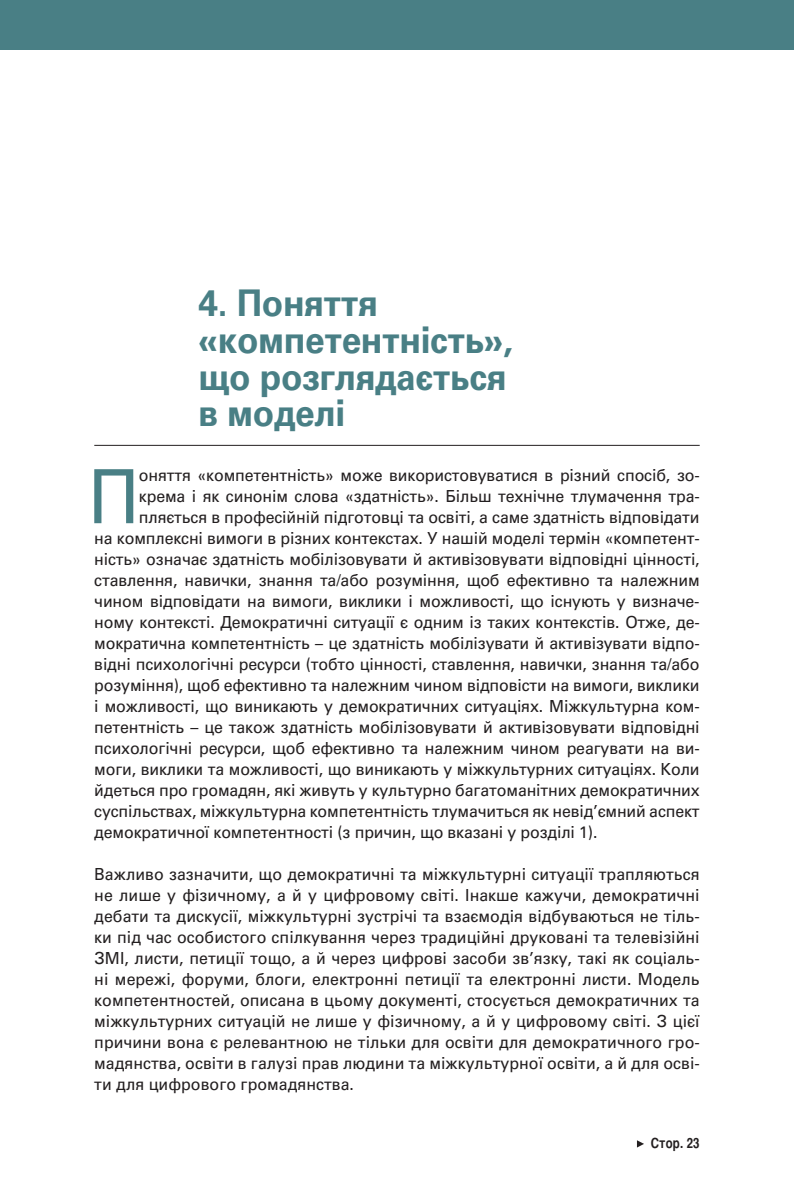
<style>
.page{position:relative;width:794px;height:1191px;background:#fff}
.page>*{position:absolute;margin:0;border:0;box-sizing:border-box;transform-origin:0 0}
.t1{font:74.73px "Univers Cyr";color:#497f85;scale:.96 1}
.t2{font:700 36.75px/36.8px "Univers Cyr";letter-spacing:-.01em;color:#497f85;scale:.96 1}
.t3{font:16.62px/21px "Univers Cyr";letter-spacing:-.01em;color:#231f20;text-align:justify;scale:.96 1}
.t4{font:700 14px "Bastion";letter-spacing:.01em;color:#231f20}
</style>
<div class="page">
<svg style="left:637px;top:1140px;width:7px;height:7px"></svg>
<div style="left:0;top:0;width:794px;height:50px;background:#497f85"></div>
<hr style="left:94px;top:445px;width:605px;height:1px;background:#231f20">
<h2 class="t2" style="left:198px;top:284px;width:329px">4. Поняття «компетентність», що розглядається в моделі</h2>
<h1 class="t1" style="left:88px;top:453px;width:56px">П</h1>
<p class="t3" style="left:139px;top:464px;width:585px">оняття «компетентність» може використовуватися в різний спосіб, зо-</p>
<p class="t3" style="left:139px;top:485px;width:585px">крема і як синонім слова «здатність». Більш технічне тлумачення тра-</p>
<p class="t3" style="left:139px;top:506px;width:585px">пляється в професійній підготовці та освіті, а саме здатність відповідати</p>
<p class="t3" style="left:94px;top:527px;width:632px">на комплексні вимоги в різних контекстах. У нашій моделі термін «компетент-</p>
<p class="t3" style="left:94px;top:548px;width:632px">ність» означає здатність мобілізовувати й активізовувати відповідні цінності,</p>
<p class="t3" style="left:94px;top:569px;width:632px">ставлення, навички, знання та/або розуміння, щоб ефективно та належним</p>
<p class="t3" style="left:94px;top:590px;width:632px">чином відповідати на вимоги, виклики і можливості, що існують у визначе-</p>
<p class="t3" style="left:94px;top:611px;width:632px">ному контексті. Демократичні ситуації є одним із таких контекстів. Отже, де-</p>
<p class="t3" style="left:94px;top:632px;width:632px">мократична компетентність – це здатність мобілізувати й активізувати відпо-</p>
<p class="t3" style="left:94px;top:653px;width:632px">відні психологічні ресурси (тобто цінності, ставлення, навички, знання та/або</p>
<p class="t3" style="left:94px;top:674px;width:632px">розуміння), щоб ефективно та належним чином відповісти на вимоги, виклики</p>
<p class="t3" style="left:94px;top:695px;width:632px">і можливості, що виникають у демократичних ситуаціях. Міжкультурна ком-</p>
<p class="t3" style="left:94px;top:716px;width:632px">петентність – це також здатність мобілізовувати й активізовувати відповідні</p>
<p class="t3" style="left:94px;top:737px;width:632px">психологічні ресурси, щоб ефективно та належним чином реагувати на ви-</p>
<p class="t3" style="left:94px;top:758px;width:632px">моги, виклики та можливості, що виникають у міжкультурних ситуаціях. Коли</p>
<p class="t3" style="left:94px;top:779px;width:632px">йдеться про громадян, які живуть у культурно багатоманітних демократичних</p>
<p class="t3" style="left:94px;top:800px;width:632px">суспільствах, міжкультурна компетентність тлумачиться як невід’ємний аспект</p>
<p class="t3" style="left:94px;top:821px;width:525px">демократичної компетентності (з причин, що вказані у розділі 1).</p>
<p class="t3" style="left:94px;top:863px;width:632px">Важливо зазначити, що демократичні та міжкультурні ситуації трапляються не лише у фізичному, а й у цифровому світі. Інакше кажучи, демократичні дебати та дискусії, міжкультурні зустрічі та взаємодія відбуваються не тіль&shy;ки під час особистого спілкування через традиційні друковані та телевізійні ЗМІ, листи, петиції тощо, а й через цифрові засоби зв’язку, такі як соціаль&shy;ні мережі, форуми, блоги, електронні петиції та електронні листи. Модель компетентностей, описана в цьому документі, стосується демократичних та міжкультурних ситуацій не лише у фізичному, а й у цифровому світі. З цієї причини вона є релевантною не тільки для освіти для демократичного гро&shy;мадянства, освіти в галузі прав людини та міжкультурної освіти, а й для осві&shy;ти для цифрового громадянства.</p>
<p class="t4" style="left:651px;top:1134px;width:50px">Стор. 23</p>
</div>
